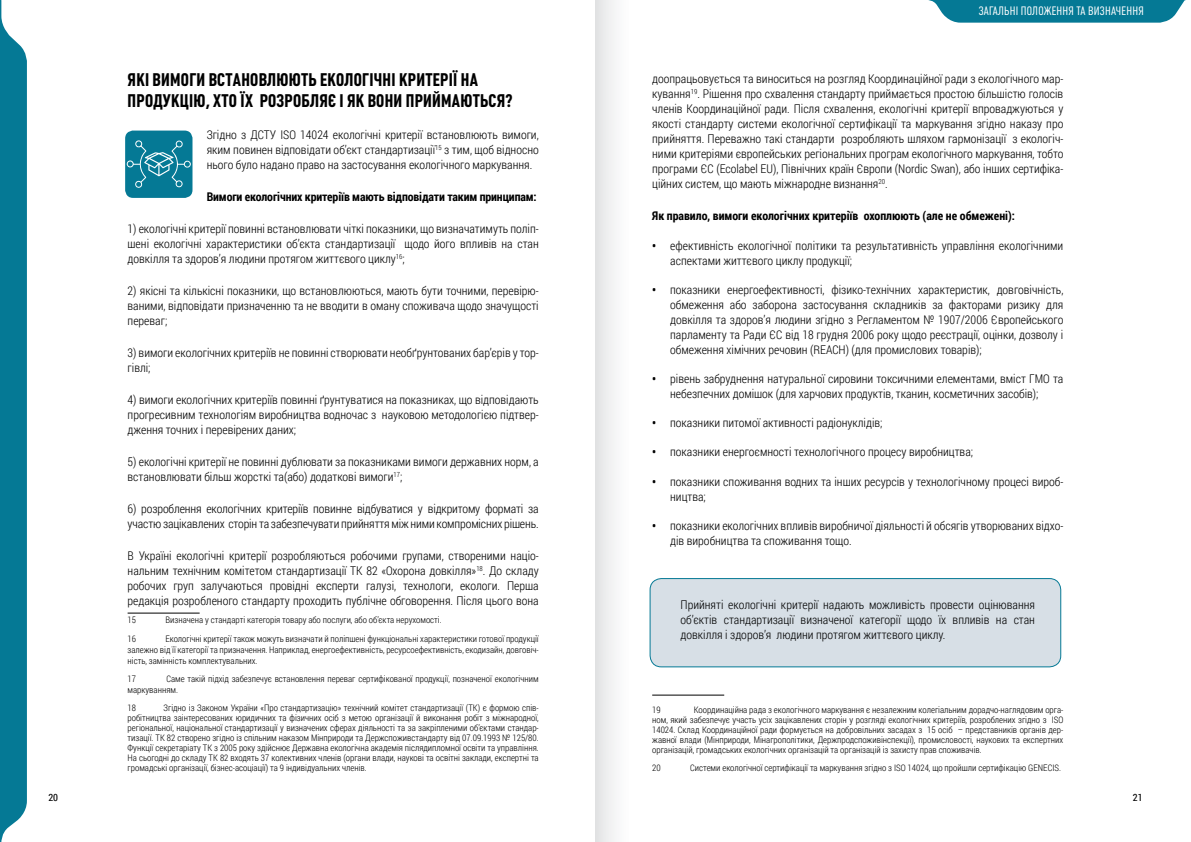
<style>
.page{position:relative;width:1191px;height:842px;background:#fff}
.page>*{position:absolute;margin:0;border:0;box-sizing:border-box;transform-origin:0 0}
.t1{font:700 18px/21px "Plumb Condensed";letter-spacing:.015em;color:#000}
.t2{font:300 12px/15px "Roboto Condensed";color:#000;text-align:justify}
.t3{font:700 12px "Roboto Condensed";letter-spacing:-.01em;color:#000}
.t4{font:12px "Plumb Condensed";letter-spacing:.02em;color:#fff}
.t5{font:10px "Roboto Condensed";color:#000}
.t6{font:300 9px/10px "Roboto Condensed";color:#000;text-align:justify}
.s1{font-weight:700}
</style>
<div class="page">
<svg style="left:928px;top:0;width:258px;height:23px;background:#1f86a0"></svg>
<svg style="left:0;top:0;width:27px;height:842px;background:#16829c"></svg>
<div style="left:650px;top:579px;width:410px;height:88px;background:#d7dfe6;border-radius:11px"></div>
<div style="left:649px;top:578px;width:412px;height:89px;border:1px solid #057995;border-radius:11px"></div>
<hr style="left:128px;top:613px;width:72px;height:1px;background:#000">
<hr style="left:652px;top:695px;width:72px;height:1px;background:#000">
<div style="left:125px;top:131px;width:67px;height:67px;background:#057995;border-radius:8px"></div>
<svg style="left:127px;top:140px;width:64px;height:48px"></svg>
<h1 class="t1" style="left:128px;top:69px;width:386px">ЯКІ ВИМОГИ ВСТАНОВЛЮЮТЬ ЕКОЛОГІЧНІ КРИТЕРІЇ НА<br>ПРОДУКЦІЮ, ХТО ЇХ РОЗРОБЛЯЄ І ЯК ВОНИ ПРИЙМАЮТЬСЯ?</h1>
<p class="t2" style="left:207px;top:127px;width:333px">Згідно з ДСТУ ISO 14024 екологічні критерії встановлюють вимоги, яким повинен відповідати об’єкт стандартизації<sup>15</sup> з тим, щоб відносно нього було надано право на застосування екологічного маркування.</p>
<p class="t3" style="left:207px;top:189px;width:331px">Вимоги екологічних критеріїв мають відповідати таким принципам:</p>
<p class="t2" style="left:128px;top:221px;width:413px">1) екологічні критерії повинні встановлювати чіткі показники, що визначатимуть поліп&shy;шені екологічні характеристики об’єкта стандартизації щодо його впливів на стан довкілля та здоров’я людини протягом життєвого циклу<sup>16</sup>;</p>
<p class="t2" style="left:128px;top:283px;width:413px">2) якісні та кількісні показники, що встановлюються, мають бути точними, перевірю&shy;ваними, відповідати призначенню та не вводити в оману споживача щодо значущості переваг;</p>
<p class="t2" style="left:128px;top:345px;width:413px">3) вимоги екологічних критеріїв не повинні створювати необґрунтованих бар’єрів у тор&shy;гівлі;</p>
<p class="t2" style="left:128px;top:392px;width:413px">4) вимоги екологічних критеріїв повинні ґрунтуватися на показниках, що відповідають прогресивним технологіям виробництва водночас з науковою методологією підтвер&shy;дження точних і перевірених даних;</p>
<p class="t2" style="left:128px;top:454px;width:413px">5) екологічні критерії не повинні дублювати за показниками вимоги державних норм, а встановлювати більш жорсткі та(або) додаткові вимоги<sup>17</sup>;</p>
<p class="t2" style="left:128px;top:501px;width:412px">6) розроблення екологічних критеріїв повинне відбуватися у відкритому форматі за участю зацікавлених сторін та забезпечувати прийняття між ними компромісних рішень.</p>
<p class="t2" style="left:128px;top:548px;width:413px">В Україні екологічні критерії розробляються робочими групами, створеними націо&shy;нальним технічним комітетом стандартизації ТК 82 «Охорона довкілля»<sup>18</sup>. До складу робочих груп залучаються провідні експерти галузі, технологи, екологи. Перша редакція розробленого стандарту проходить публічне обговорення. Після цього вона</p>
<p class="t6" style="left:128px;top:615px;width:10px">15</p>
<p class="t6" style="left:165px;top:615px;width:278px">Визначена у стандарті категорія товару або послуги, або об’єкта нерухомості.</p>
<p class="t6" style="left:128px;top:634px;width:10px">16</p>
<p class="t6" style="left:128px;top:633px;width:413px;line-height:11px;text-indent:38px">Екологічні критерії також можуть визначати й поліпшені функціональні характеристики готової продукції залежно від її категорії та призначення. Наприклад, енергоефективність, ресурсоефективність, екодизайн, довговіч&shy;ність, замінність комплектувальних.</p>
<p class="t6" style="left:128px;top:674px;width:10px">17</p>
<p class="t6" style="left:128px;top:673px;width:413px;line-height:11px;text-indent:39px">Саме такій підхід забезпечує встановлення переваг сертифікованої продукції, позначеної екологічним маркуванням.</p>
<p class="t6" style="left:128px;top:703px;width:10px">18</p>
<p class="t6" style="left:128px;top:703px;width:413px;text-indent:36px">Згідно із Законом України «Про стандартизацію» технічний комітет стандартизації (ТК) є формою спів&shy;робітництва заінтересованих юридичних та фізичних осіб з метою організації й виконання робіт з міжнародної, регіональної, національної стандартизації у визначених сферах діяльності та за закріпленими об’єктами стандар&shy;тизації. ТК 82 створено згідно із спільним наказом Мінприроди та Держспоживстандарту від 07.09.1993 № 125/80.<br>Функції секретаріату ТК з 2005 року здійснює Державна екологічна академія післядипломної освіти та управління.<br>На сьогодні до складу ТК 82 входять 37 колективних членів (органи влади, наукові та освітні заклади, експертні та громадські організації, бізнес-асоціації) та 9 індивідуальних членів.</p>
<p class="t4" style="left:978px;top:4px;width:167px">ЗАГАЛЬНІ ПОЛОЖЕННЯ ТА ВИЗНАЧЕННЯ</p>
<p class="t2" style="left:652px;top:72px;width:413px">доопрацьовується та виноситься на розгляд Координаційної ради з екологічного мар&shy;кування<sup>19</sup>. Рішення про схвалення стандарту приймається простою більшістю голосів членів Координаційної ради. Після схвалення, екологічні критерії впроваджуються у якості стандарту системи екологічної сертифікації та маркування згідно наказу про прийняття. Переважно такі стандарти розробляють шляхом гармонізації з екологіч&shy;ними критеріями європейських регіональних програм екологічного маркування, тобто програми ЄС (Ecolabel EU), Північних країн Європи (Nordic Swan), або інших сертифіка&shy;ційних систем, що мають міжнародне визнання<sup>20</sup>.</p>
<p class="t3" style="left:652px;top:209px;width:364px">Як правило, вимоги екологічних критеріїв охоплюють (але не обмежені):</p>
<p class="t2" style="left:670px;top:238px;width:395px;text-indent:-18px"><span class="s1">•</span> ефективність екологічної політики та результативність управління екологічними аспектами життєвого циклу продукції;</p>
<p class="t2" style="left:670px;top:282px;width:395px;text-indent:-18px"><span class="s1">•</span> показники енергоефективності, фізико-технічних характеристик, довговічність, обмеження або заборона застосування складників за факторами ризику для довкілля та здоров’я людини згідно з Регламентом № 1907/2006 Європейського парламенту та Ради ЄС від 18 грудня 2006 року щодо реєстрації, оцінки, дозволу і обмеження хімічних речовин (REACH) (для промислових товарів);</p>
<p class="t2" style="left:652px;top:371px;width:413px;text-align:center"><span class="s1">•</span> рівень забруднення натуральної сировини токсичними елементами, вміст ГМО та небезпечних домішок (для харчових продуктів, тканин, косметичних засобів);</p>
<p class="t2" style="left:652px;top:416px;width:232px"><span class="s1">•</span> показники питомої активності радіонуклідів;</p>
<p class="t2" style="left:652px;top:445px;width:322px"><span class="s1">•</span> показники енергоємності технологічного процесу виробництва;</p>
<p class="t2" style="left:670px;top:474px;width:395px;text-indent:-18px"><span class="s1">•</span> показники споживання водних та інших ресурсів у технологічному процесі вироб&shy;ництва;</p>
<p class="t2" style="left:670px;top:518px;width:395px;text-indent:-18px"><span class="s1">•</span> показники екологічних впливів виробничої діяльності й обсягів утворюваних відхо&shy;дів виробництва та споживання тощо.</p>
<p class="t2" style="left:680px;top:597px;width:356px">Прийняті екологічні критерії надають можливість провести оцінювання об’єктів стандартизації визначеної категорії щодо їх впливів на стан довкілля і здоров’я людини протягом життєвого циклу.</p>
<p class="t6" style="left:652px;top:705px;width:413px;text-indent:42px">Координаційна рада з екологічного маркування є незалежним колегіальним дорадчо-наглядовим орга&shy;ном, який забезпечує участь усіх зацікавлених сторін у розгляді екологічних критеріїв, розроблених згідно з ISO 14024. Склад Координаційної ради формується на добровільних засадах з 15 осіб – представників органів дер&shy;жавної влади (Мінприроди, Мінагрополітики, Держпродспоживінспекції), промисловості, наукових та експертних організацій, громадських екологічних організацій та організацій із захисту прав споживачів.</p>
<p class="t6" style="left:652px;top:763px;width:10px">20</p>
<p class="t6" style="left:690px;top:763px;width:372px">Системи екологічної сертифікації та маркування згідно з ISO 14024, що пройшли сертифікацію GENECIS.</p>
<p class="t6" style="left:652px;top:705px;width:10px">19</p>
<p class="t5" style="left:48px;top:791px;width:11px">20</p>
<p class="t5" style="left:1132px;top:792px;width:11px">21</p>
</div>
